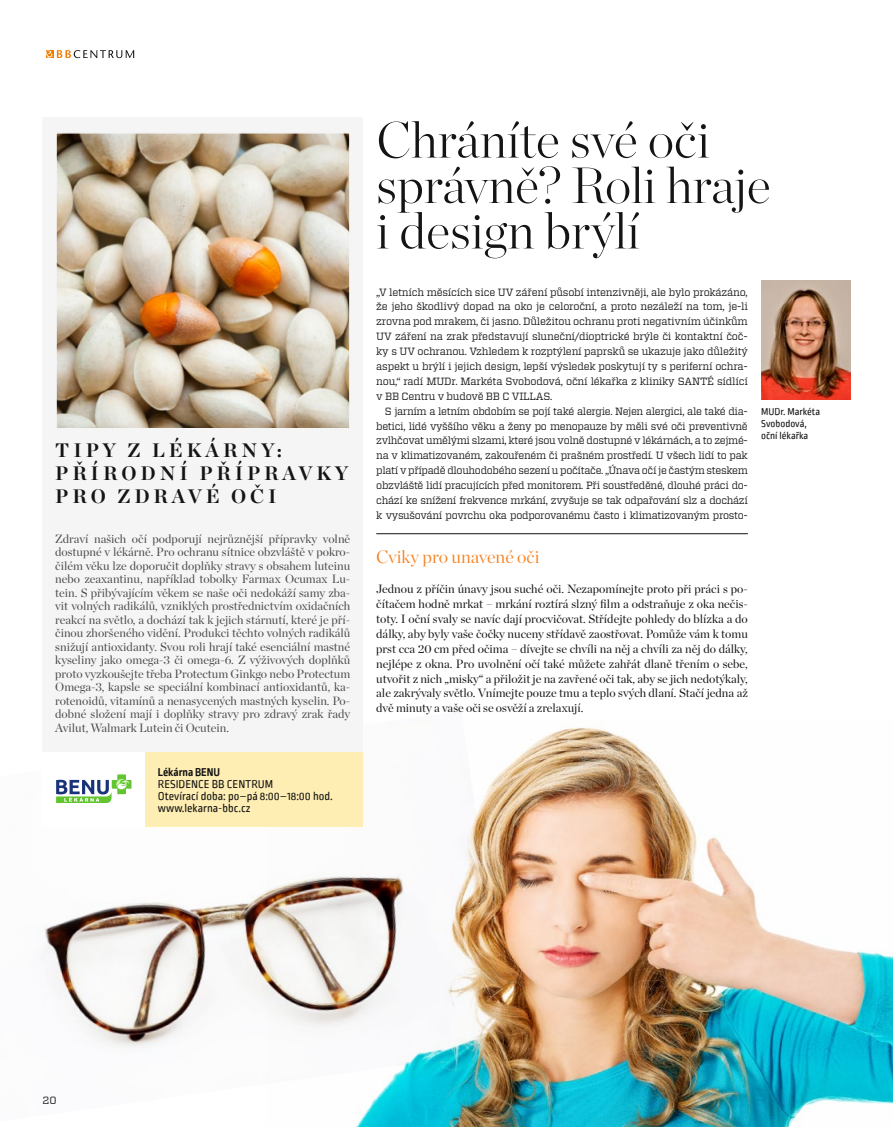
<style>
.page{position:relative;width:893px;height:1127px;background:#fff}
.page>*{position:absolute;margin:0;border:0;box-sizing:border-box;transform-origin:0 0}
.t1{font:200 50.7px "Chronicle Display";color:#131413}
.t2{font:700 19.5px/23.1px "Chronicle Display";letter-spacing:.2em;color:#131413}
.t3{font:300 18px "Chronicle Display";color:#f58221}
.t4{font:12px/13.5px "Chronicle Display";color:#4a4a4a;text-align:justify}
.t5{font:12px/14.9px "Chronicle Display";color:#131413;text-align:justify}
.t6{font:12px "Ropa Soft PTT";color:#131413}
.t7{font:700 12px "Ropa Soft PTT";color:#131413}
.t8{font:10.5px/14.9px "Vitesse";letter-spacing:-.03em;color:#131413;text-align:justify}
.t9{font:10.5px/12px "Ropa Soft PTT";color:#131413}
</style>
<div class="page">
<img style="left:355px;top:727px;width:538px;height:400px">
<img style="left:44px;top:727px;width:465px;height:394px">
<svg style="left:46px;top:50px;width:88px;height:8px"></svg>
<div style="left:43px;top:117px;width:320px;height:635px;background:#f5f5f5"></div>
<img style="left:58px;top:135px;width:290px;height:291px">
<div style="left:55px;top:132px;width:296px;height:297px;border:2px solid #f5f5f5"></div>
<div style="left:145px;top:752px;width:218px;height:74px;background:#ffeeb3"></div>
<div style="left:43px;top:752px;width:102px;height:74px;background:#fff"></div>
<svg style="left:56px;top:774px;width:75px;height:29px"></svg>
<img style="left:761px;top:281px;width:90px;height:119px">
<hr style="left:376px;top:533px;width:372px;height:1px;background:#131413">
<p class="t2" style="left:55px;top:437px;width:294px">TIPY Z LÉKÁRNY:<br>PŘÍRODNÍ PŘÍPRAVKY<br>PRO ZDRAVÉ OČI</p>
<p class="t4" style="left:55px;top:531px;width:297px">Zdraví našich očí podporují nejrůznější přípravky volně dostupné v lékárně. Pro ochranu sítnice obzvláště v pokro&shy;čilém věku lze doporučit doplňky stravy s obsahem luteinu nebo zeaxantinu, například tobolky Farmax Ocumax Lu&shy;tein. S přibývajícím věkem se naše oči nedokáží samy zba&shy;vit volných radikálů, vzniklých prostřednictvím oxidačních reakcí na světlo, a dochází tak k jejich stárnutí, které je pří&shy;činou zhoršeného vidění. Produkci těchto volných radikálů snižují antioxidanty. Svou roli hrají také esenciální mastné kyseliny jako omega-3 či omega-6. Z výživových doplňků proto vyzkoušejte třeba Protectum Ginkgo nebo Protectum Omega-3, kapsle se speciální kombinací antioxidantů, ka&shy;rotenoidů, vitamínů a nenasycených mastných kyselin. Po&shy;dobné složení mají i doplňky stravy pro zdravý zrak řady Avilut, Walmark Lutein či Ocutein.</p>
<p class="t7" style="left:158px;top:765px;width:64px">Lékárna BENU</p>
<p class="t6" style="left:158px;top:777px;width:117px">RESIDENCE BB CENTRUM</p>
<p class="t6" style="left:158px;top:789px;width:177px">Otevírací doba: po–pá 8:00–18:00 hod.</p>
<p class="t6" style="left:158px;top:801px;width:94px">www.lekarna-bbc.cz</p>
<p class="t1" style="left:376px;top:101px;width:335px">Chráníte své oči</p>
<p class="t1" style="left:376px;top:147px;width:396px">správně? Roli hraje</p>
<p class="t1" style="left:376px;top:192px;width:265px">i design brýlí</p>
<p class="t8" style="left:376px;top:284px;width:373px">„V letních měsících sice UV záření působí intenzivněji, ale bylo prokázáno, že jeho škodlivý dopad na oko je celoroční, a proto nezáleží na tom, je-li zrovna pod mrakem, či jasno. Důležitou ochranu proti negativním účinkům UV záření na zrak představují sluneční/dioptrické brýle či kontaktní čoč&shy;ky s UV ochranou. Vzhledem k rozptýlení paprsků se ukazuje jako důležitý aspekt u brýlí i jejich design, lepší výsledek poskytují ty s periferní ochra&shy;nou,“ radí MUDr. Markéta Svobodová, oční lékařka z kliniky SANTÉ sídlící v BB Centru v budově BB C VILLAS.</p>
<p class="t8" style="left:376px;top:403px;width:373px;text-indent:9px">S jarním a letním obdobím se pojí také alergie. Nejen alergici, ale také dia&shy;betici, lidé vyššího věku a ženy po menopauze by měli své oči preventivně zvlhčovat umělými slzami, které jsou volně dostupné v lékárnách, a to zejmé&shy;na v klimatizovaném, zakouřeném či prašném prostředí. U všech lidí to pak platí v případě dlouhodobého sezení u počítače. „Únava očí je častým steskem obzvláště lidí pracujících před monitorem. Při soustředěné, dlouhé práci do&shy;chází ke snížení frekvence mrkání, zvyšuje se tak odpařování slz a dochází k vysušování povrchu oka podporovanému často i klimatizovaným prosto-</p>
<p class="t9" style="left:761px;top:406px;width:61px">MUDr. Markéta<br>Svobodová,</p>
<p class="t9" style="left:761px;top:430px;width:49px">oční lékařka</p>
<p class="t3" style="left:376px;top:543px;width:165px">Cviky pro unavené oči</p>
<p class="t5" style="left:376px;top:581px;width:373px">Jednou z příčin únavy jsou suché oči. Nezapomínejte proto při práci s po&shy;čítačem hodně mrkat – mrkání roztírá slzný film a odstraňuje z oka nečis&shy;toty. I oční svaly se navíc dají procvičovat. Střídejte pohledy do blízka a do dálky, aby byly vaše čočky nuceny střídavě zaostřovat. Pomůže vám k tomu prst cca 20 cm před očima – dívejte se chvíli na něj a chvíli za něj do dálky, nejlépe z okna. Pro uvolnění očí také můžete zahřát dlaně třením o sebe, utvořit z nich „misky“ a přiložit je na zavřené oči tak, aby se jich nedotýkaly, ale zakrývaly světlo. Vnímejte pouze tmu a teplo svých dlaní. Stačí jedna až dvě minuty a vaše oči se osvěží a zrelaxují.</p>
<p class="t8" style="left:43px;top:1092px;width:16px">20</p>
</div>
